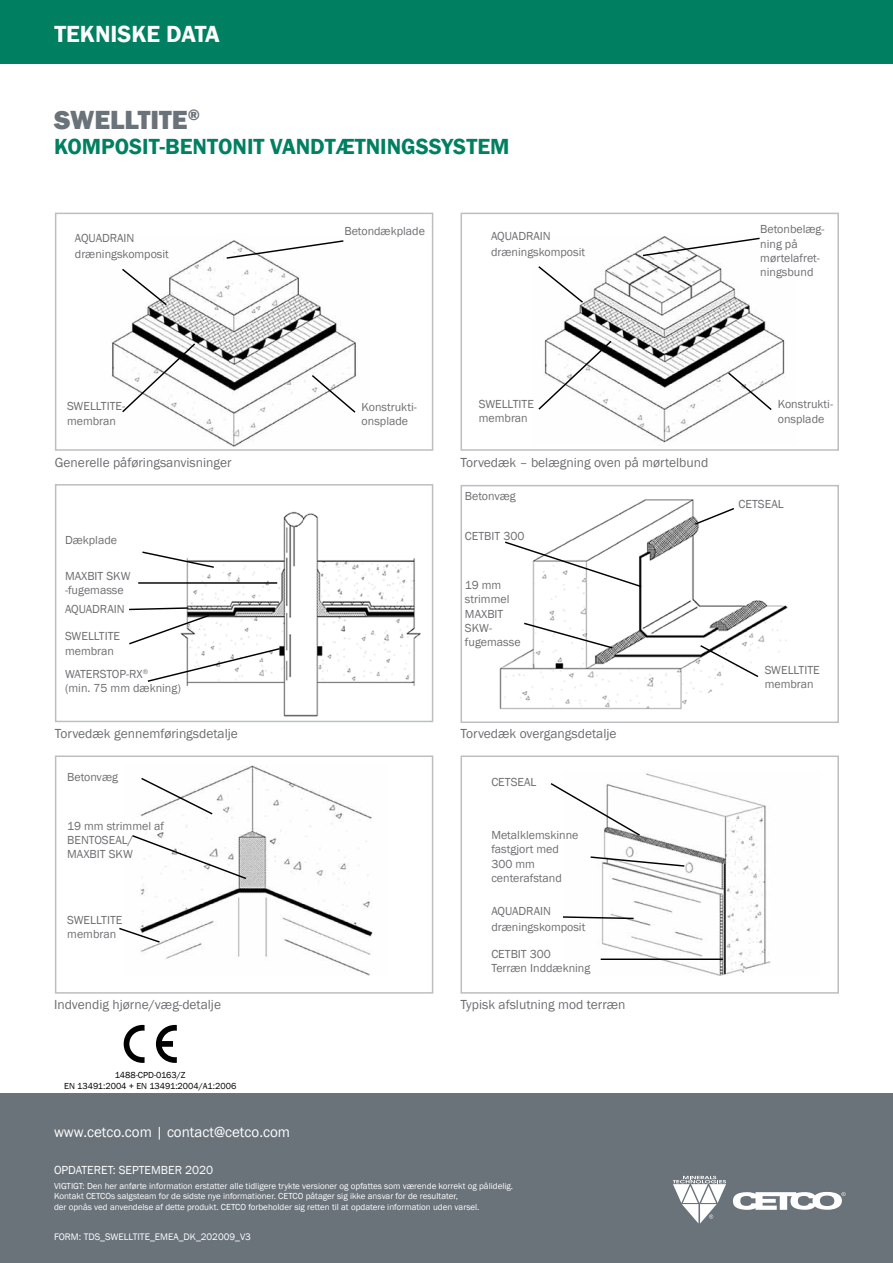
<style>
.page{position:relative;width:893px;height:1263px;background:#fff}
.page>*{position:absolute;margin:0;border:0;box-sizing:border-box;transform-origin:0 0}
.t1{font:800 27px "Franklin Gothic";color:#6a727a}
.t2{font:600 24px "Franklin Gothic";color:#fff}
.t3{font:600 22.5px "Franklin Gothic";color:#008061}
.t4{font:15px "Franklin Gothic";color:#fff}
.t5{font:13.5px "Franklin Gothic";color:#6d6e71}
.t6{font:12px/14.4px "Franklin Gothic";color:#6d6e71}
.t7{font:12px "Franklin Gothic";color:#fff}
.t8{font:9.75px "Franklin Gothic";color:#fff}
.t9{font:9px/10.5px "Franklin Gothic";color:#fff}
.t10{font:9px/10.8px "Franklin Gothic";color:#000;text-align:center}
</style>
<div class="page">
<div style="left:0;top:0;width:893px;height:64px;background:#008061"></div>
<div style="left:0;top:1093px;width:893px;height:170px;background:#6a727a"></div>
<svg style="left:733px;top:1192px;width:113px;height:18px"></svg>
<svg style="left:673px;top:1176px;width:53px;height:47px"></svg>
<img style="left:600px;top:773px;width:171px;height:203px">
<img style="left:140px;top:765px;width:233px;height:211px">
<img style="left:499px;top:499px;width:289px;height:211px">
<img style="left:172px;top:511px;width:258px;height:212px">
<img style="left:547px;top:236px;width:238px;height:207px">
<img style="left:111px;top:245px;width:245px;height:202px">
<div style="left:55px;top:213px;width:378px;height:238px;border:2px solid #bcbec0"></div>
<svg style="left:120px;top:267px;width:48px;height:40px"></svg>
<svg style="left:225px;top:240px;width:120px;height:20px"></svg>
<svg style="left:310px;top:374px;width:47px;height:40px"></svg>
<svg style="left:121px;top:342px;width:76px;height:72px"></svg>
<div style="left:460px;top:213px;width:379px;height:238px;border:2px solid #bcbec0"></div>
<svg style="left:538px;top:265px;width:46px;height:39px"></svg>
<svg style="left:641px;top:237px;width:120px;height:20px"></svg>
<svg style="left:726px;top:371px;width:47px;height:41px"></svg>
<svg style="left:538px;top:339px;width:75px;height:72px"></svg>
<svg style="left:142px;top:550px;width:73px;height:19px"></svg>
<hr style="left:138px;top:582px;width:139px;height:2px;background:#000">
<svg style="left:129px;top:606px;width:152px;height:77px"></svg>
<div style="left:55px;top:484px;width:378px;height:238px;border:2px solid #bcbec0"></div>
<svg style="left:132px;top:834px;width:116px;height:46px"></svg>
<svg style="left:140px;top:776px;width:74px;height:40px"></svg>
<svg style="left:119px;top:927px;width:42px;height:17px"></svg>
<div style="left:55px;top:755px;width:378px;height:239px;border:2px solid #bcbec0"></div>
<div style="left:460px;top:485px;width:379px;height:238px;border:2px solid #bcbec0"></div>
<svg style="left:550px;top:782px;width:91px;height:55px"></svg>
<svg style="left:590px;top:855px;width:96px;height:12px"></svg>
<svg style="left:563px;top:915px;width:72px;height:5px"></svg>
<hr style="left:601px;top:958px;width:122px;height:2px;background:#000">
<div style="left:460px;top:755px;width:379px;height:239px;border:2px solid #bcbec0"></div>
<svg style="left:503px;top:540px;width:140px;height:48px"></svg>
<svg style="left:522px;top:622px;width:92px;height:28px"></svg>
<svg style="left:699px;top:644px;width:61px;height:34px"></svg>
<svg style="left:693px;top:507px;width:43px;height:19px"></svg>
<svg style="left:124px;top:1025px;width:53px;height:38px"></svg>
<h2 class="t2" style="left:55px;top:20px;width:167px">TEKNISKE DATA</h2>
<h1 class="t1" style="left:54px;top:103px;width:147px">SWELLTITE<sup>®</sup></h1>
<h3 class="t3" style="left:54px;top:133px;width:457px">KOMPOSIT-BENTONIT VANDTÆTNINGSSYSTEM</h3>
<p class="t6" style="left:75px;top:231px;width:96px;line-height:15.9px">AQUADRAIN dræningskomposit</p>
<p class="t6" style="left:344px;top:224px;width:82px">Betondækplade</p>
<p class="t6" style="left:491px;top:228px;width:96px;line-height:15.9px">AQUADRAIN dræningskomposit</p>
<p class="t6" style="left:760px;top:222px;width:66px">Betonbelæg&shy;ning på mørtelafret&shy;ningsbund</p>
<p class="t6" style="left:67px;top:399px;width:60px">SWELLTITE&shy;membran</p>
<p class="t5" style="left:55px;top:454px;width:178px">Generelle påføringsanvisninger</p>
<p class="t6" style="left:65px;top:533px;width:54px">Dækplade</p>
<p class="t6" style="left:65px;top:569px;width:67px">MAXBIT SKW -fugemasse</p>
<p class="t6" style="left:65px;top:602px;width:61px">AQUADRAIN</p>
<p class="t6" style="left:65px;top:629px;width:57px">SWELLTITE membran</p>
<p class="t6" style="left:65px;top:667px;width:117px">WATERSTOP-RX<sup>®<br></sup>(min. 75 mm dækning)</p>
<p class="t5" style="left:55px;top:725px;width:185px">Torvedæk gennemføringsdetalje</p>
<p class="t6" style="left:67px;top:770px;width:52px">Betonvæg</p>
<p class="t6" style="left:67px;top:819px;width:98px">19 mm strimmel af<br>BENTOSEAL/<br>MAXBIT SKW</p>
<p class="t6" style="left:67px;top:913px;width:57px">SWELLTITE membran</p>
<p class="t5" style="left:54px;top:996px;width:169px">Indvendig hjørne/væg-detalje</p>
<p class="t10" style="left:64px;top:1070px;width:174px">1488-CPD-0163/Z<br>EN 13491:2004 + EN 13491:2004/A1:2006</p>
<p class="t4" style="left:54px;top:1123px;width:238px">www.cetco.com | contact@cetco.com</p>
<p class="t7" style="left:54px;top:1162px;width:161px">OPDATERET: SEPTEMBER 2020</p>
<p class="t6" style="left:362px;top:400px;width:57px">Konstrukti&shy;onsplade</p>
<p class="t6" style="left:479px;top:397px;width:57px">SWELLTITE membran</p>
<p class="t5" style="left:460px;top:454px;width:249px">Torvedæk – belægning oven på mørtelbund</p>
<p class="t6" style="left:465px;top:489px;width:52px">Betonvæg</p>
<p class="t6" style="left:465px;top:529px;width:61px">CETBIT 300</p>
<p class="t6" style="left:465px;top:578px;width:57px">19 mm strimmel<br>MAXBIT<br>SKW&shy;fugemasse</p>
<p class="t5" style="left:460px;top:725px;width:158px">Torvedæk overgangsdetalje</p>
<p class="t6" style="left:491px;top:775px;width:47px">CETSEAL</p>
<p class="t6" style="left:491px;top:828px;width:89px">Metalklemskinne fastgjort med<br>300 mm centerafstand</p>
<p class="t6" style="left:491px;top:903px;width:96px;line-height:15.9px">AQUADRAIN dræningskomposit</p>
<p class="t6" style="left:491px;top:947px;width:101px">CETBIT 300<br>Terræn Inddækning</p>
<p class="t5" style="left:460px;top:996px;width:166px">Typisk afslutning mod terræn</p>
<p class="t9" style="left:54px;top:1180px;width:461px">VIGTIGT: Den her anførte information erstatter alle tidligere trykte versioner og opfattes som værende korrekt og pålidelig.<br>Kontakt CETCOs salgsteam for de sidste nye informationer. CETCO påtager sig ikke ansvar for de resultater,<br>der opnås ved anvendelse af dette produkt. CETCO forbeholder sig retten til at opdatere information uden varsel.</p>
<p class="t8" style="left:54px;top:1231px;width:198px">FORM: TDS_SWELLTITE_EMEA_DK_202009_V3</p>
<p class="t6" style="left:778px;top:397px;width:57px">Konstrukti&shy;onsplade</p>
<p class="t6" style="left:739px;top:497px;width:47px">CETSEAL</p>
<p class="t6" style="left:765px;top:663px;width:57px">SWELLTITE membran</p>
</div>
